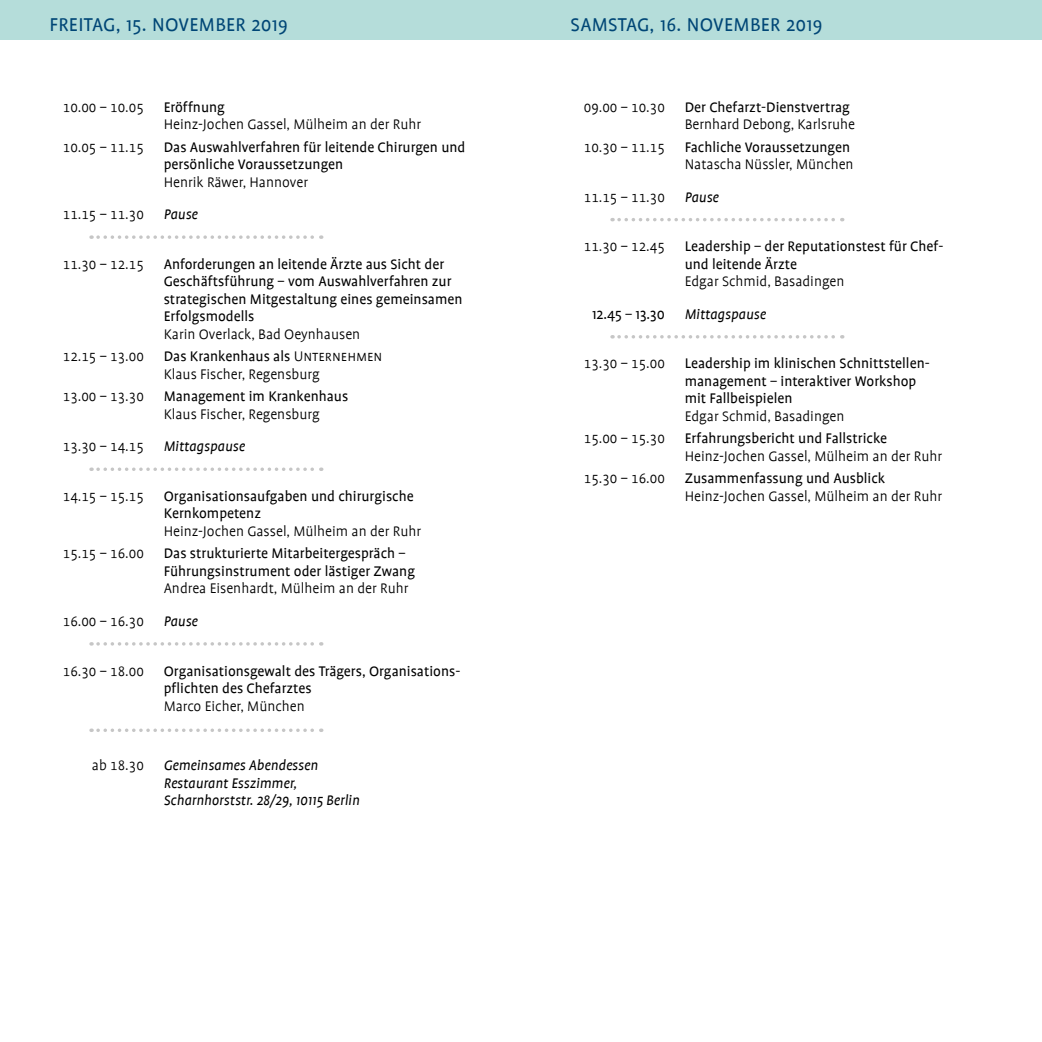
<style>
.page{position:relative;width:1042px;height:1042px;background:#fff}
.page>*{position:absolute;margin:0;border:0;box-sizing:border-box;transform-origin:0 0}
.Head_blauer_Kasten{font:21px "Profile";letter-spacing:.015em;color:#004676}
.Programm_2014{font:15.75px/17.5px "Profile";color:#000}
.Programm_Referent{font:300 15.75px "Profile";color:#000}
.Programm_2014-2{font:300 15.75px "Profile SC";color:#000}
.Pause_Abstand{font:italic 15.75px/17.5px "Profile";color:#000}
.Pause_Linie{font:300 15.75px "Profile SC";color:#000}
.Pause_Linie-2{font:italic 15.75px "Profile";color:#000}
.Pause_Linie-3{font:15.75px "Profile";color:#000}
.Pause_Abstand-2{font:300 15.75px "Profile SC";color:#000}
.s1{font-family:"Profile SC";font-weight:300}
.s2{font-family:"Profile"}
</style>
<div class="page">
<div style="left:0;top:0;width:1042px;height:40px;background:#b5ddda"></div>
<svg style="left:98px;top:235px;width:224px;height:4px"></svg>
<svg style="left:98px;top:467px;width:224px;height:4px"></svg>
<svg style="left:98px;top:642px;width:224px;height:3px"></svg>
<svg style="left:98px;top:728px;width:224px;height:4px"></svg>
<svg style="left:619px;top:218px;width:224px;height:3px"></svg>
<svg style="left:619px;top:335px;width:224px;height:3px"></svg>
<p class="Head_blauer_Kasten" style="left:50px;top:14px;width:240px">FREITAG, 15. NOVEMBER 2019</p>
<p class="Programm_2014-2" style="left:63px;top:99px;width:83px">10.00 – 10.05</p>
<p class="Programm_2014" style="left:164px;top:98px;width:63px">Eröffnung</p>
<p class="Programm_Referent" style="left:164px;top:116px;width:259px">Heinz-Jochen Gassel, Mülheim an der Ruhr</p>
<p class="Programm_2014-2" style="left:63px;top:139px;width:83px">10.05 – 11.15</p>
<p class="Programm_2014" style="left:164px;top:138px;width:303px">Das Auswahlverfahren für leitende Chirurgen und persönliche Voraussetzungen</p>
<p class="Programm_Referent" style="left:164px;top:174px;width:146px">Henrik Räwer, Hannover</p>
<p class="Pause_Linie" style="left:63px;top:206px;width:83px">11.15 – 11.30</p>
<p class="Pause_Linie-2" style="left:164px;top:206px;width:36px">Pause</p>
<p class="Programm_2014-2" style="left:63px;top:256px;width:83px">11.30 – 12.15</p>
<p class="Programm_2014" style="left:164px;top:255px;width:300px">Anforderungen an leitende Ärzte aus Sicht der Geschäftsführung – vom Auswahlverfahren zur strategischen Mitgestaltung eines gemeinsamen Erfolgsmodells</p>
<p class="Programm_Referent" style="left:164px;top:326px;width:198px">Karin Overlack, Bad Oeynhausen</p>
<p class="Programm_2014-2" style="left:63px;top:348px;width:83px">12.15 – 13.00</p>
<p class="Programm_2014" style="left:164px;top:348px;width:220px">Das Krankenhaus als <span class="s1">Unternehmen</span></p>
<p class="Programm_Referent" style="left:164px;top:366px;width:158px">Klaus Fischer, Regensburg</p>
<p class="Programm_2014-2" style="left:63px;top:388px;width:83px">13.00 – 13.30</p>
<p class="Programm_2014" style="left:164px;top:388px;width:186px">Management im Krankenhaus</p>
<p class="Programm_Referent" style="left:164px;top:406px;width:158px">Klaus Fischer, Regensburg</p>
<p class="Pause_Linie" style="left:63px;top:438px;width:83px">13.30 – 14.15</p>
<p class="Pause_Linie-2" style="left:164px;top:438px;width:83px">Mittagspause</p>
<p class="Programm_2014-2" style="left:63px;top:488px;width:83px">14.15 – 15.15</p>
<p class="Programm_2014" style="left:164px;top:487px;width:252px">Organisationsaufgaben und chirurgische<br>Kernkompetenz</p>
<p class="Programm_Referent" style="left:164px;top:523px;width:259px">Heinz-Jochen Gassel, Mülheim an der Ruhr</p>
<p class="Programm_2014-2" style="left:63px;top:545px;width:83px">15.15 – 16.00</p>
<p class="Programm_2014" style="left:164px;top:545px;width:253px">Das strukturierte Mitarbeitergespräch –<br>Führungsinstrument oder lästiger Zwang</p>
<p class="Programm_Referent" style="left:164px;top:580px;width:246px">Andrea Eisenhardt, Mülheim an der Ruhr</p>
<p class="Pause_Linie" style="left:63px;top:613px;width:83px">16.00 – 16.30</p>
<p class="Pause_Linie-2" style="left:164px;top:613px;width:36px">Pause</p>
<p class="Programm_2014-2" style="left:63px;top:663px;width:83px">16.30 – 18.00</p>
<p class="Programm_2014" style="left:164px;top:662px;width:298px">Organisationsgewalt des Trägers, Organisations&shy;pflichten des Chefarztes</p>
<p class="Programm_Referent" style="left:164px;top:698px;width:143px">Marco Eicher, München</p>
<p class="Pause_Abstand-2" style="left:92px;top:757px;width:53px"><span class="s2">ab</span> 18.30</p>
<p class="Pause_Abstand" style="left:164px;top:757px;width:197px">Gemeinsames Abendessen<br>Restaurant Esszimmer,<br>Scharnhorststr. 28/29, 10115 Berlin</p>
<p class="Head_blauer_Kasten" style="left:570px;top:14px;width:253px">SAMSTAG, 16. NOVEMBER 2019</p>
<p class="Programm_2014-2" style="left:584px;top:99px;width:83px">09.00 – 10.30</p>
<p class="Programm_2014" style="left:685px;top:98px;width:167px">Der Chefarzt-Dienstvertrag</p>
<p class="Programm_Referent" style="left:685px;top:116px;width:172px">Bernhard Debong, Karlsruhe</p>
<p class="Programm_2014-2" style="left:584px;top:139px;width:83px">10.30 – 11.15</p>
<p class="Programm_2014" style="left:685px;top:138px;width:167px">Fachliche Voraussetzungen</p>
<p class="Programm_Referent" style="left:685px;top:156px;width:170px">Natascha Nüssler, München</p>
<p class="Pause_Linie" style="left:584px;top:189px;width:83px">11.15 – 11.30</p>
<p class="Pause_Linie-2" style="left:685px;top:189px;width:36px">Pause</p>
<p class="Programm_2014-2" style="left:584px;top:238px;width:83px">11.30 – 12.45</p>
<p class="Programm_2014" style="left:685px;top:238px;width:260px">Leadership – der Reputationstest für Chef&shy;und leitende Ärzte</p>
<p class="Programm_Referent" style="left:685px;top:273px;width:161px">Edgar Schmid, Basadingen</p>
<p class="Pause_Linie-3" style="left:592px;top:306px;width:74px">12.45 – 13.30</p>
<p class="Pause_Linie-2" style="left:685px;top:306px;width:83px">Mittagspause</p>
<p class="Programm_2014-2" style="left:584px;top:356px;width:83px">13.30 – 15.00</p>
<p class="Programm_2014" style="left:685px;top:355px;width:247px">Leadership im klinischen Schnittstellen&shy;management – interaktiver Workshop mit Fallbeispielen</p>
<p class="Programm_Referent" style="left:685px;top:408px;width:161px">Edgar Schmid, Basadingen</p>
<p class="Programm_2014-2" style="left:584px;top:430px;width:83px">15.00 – 15.30</p>
<p class="Programm_2014" style="left:685px;top:430px;width:204px">Erfahrungsbericht und Fallstricke</p>
<p class="Programm_Referent" style="left:685px;top:448px;width:259px">Heinz-Jochen Gassel, Mülheim an der Ruhr</p>
<p class="Programm_2014-2" style="left:584px;top:470px;width:83px">15.30 – 16.00</p>
<p class="Programm_2014" style="left:685px;top:470px;width:202px">Zusammenfassung und Ausblick</p>
<p class="Programm_Referent" style="left:685px;top:488px;width:259px">Heinz-Jochen Gassel, Mülheim an der Ruhr</p>
</div>
